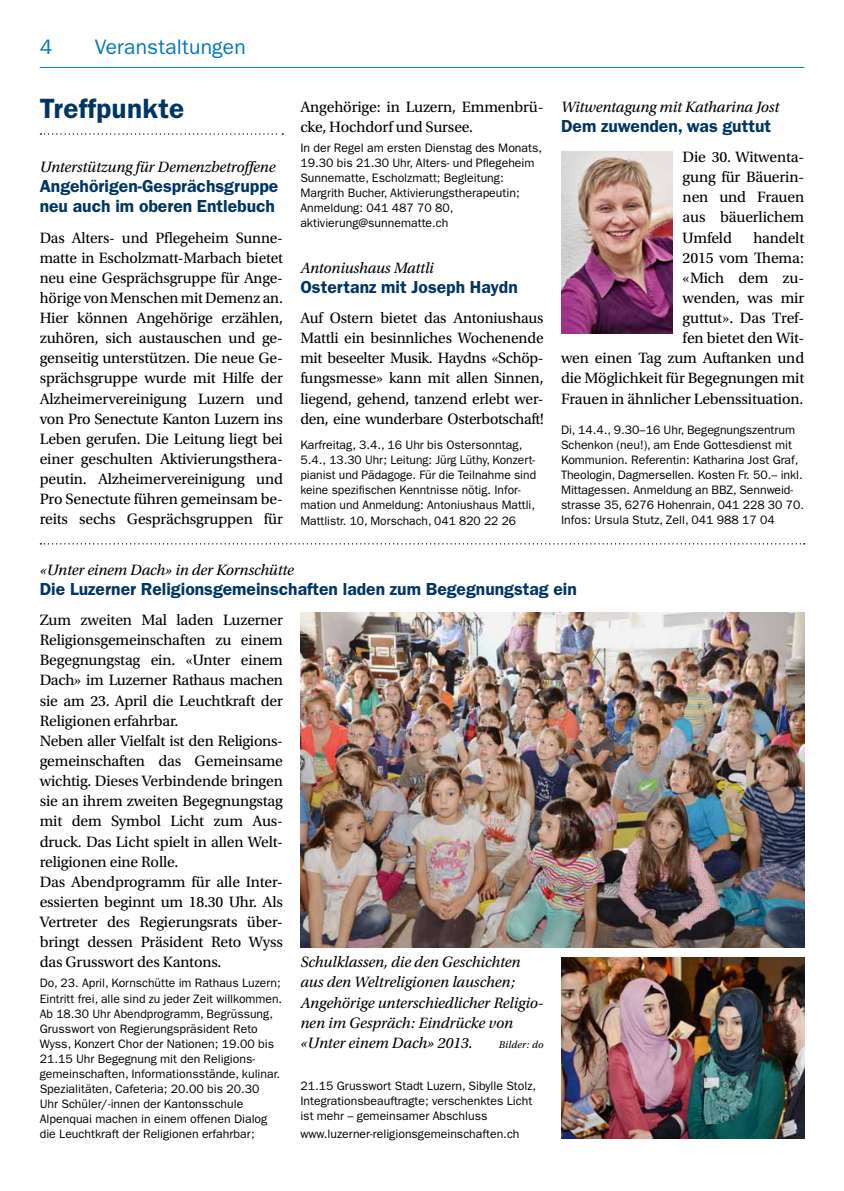
<style>
.page{position:relative;width:844px;height:1191px;background:#fff}
.page>*{position:absolute;margin:0;border:0;box-sizing:border-box;transform-origin:0 0}
.t1{font:600 28px "ITC Franklin Gothic Std";letter-spacing:.01em;color:#003564}
.t2{font:21px "ITC Franklin Gothic Std";letter-spacing:.01em;color:#0077be}
.t3{font:600 17.5px/20.1px "ITC Franklin Gothic Std";color:#003564}
.t4{font:15.75px/20.1px "Utopia Std";letter-spacing:-.01em;color:#000;text-align:justify}
.t5{font:italic 15.75px/20.1px "Utopia Std";letter-spacing:-.01em;color:#000}
.t6{font:12.25px/15px "ITC Franklin Gothic Std";color:#000}
.t7{font:italic 10.5px "Utopia Std";letter-spacing:.02em;color:#000}
</style>
<div class="page">
<svg style="left:40px;top:133px;width:243px;height:2px"></svg>
<img style="left:561px;top:957px;width:243px;height:181px">
<img style="left:300px;top:613px;width:504px;height:334px">
<svg style="left:40px;top:543px;width:764px;height:1px"></svg>
<img style="left:561px;top:152px;width:111px;height:181px">
<hr style="left:40px;top:67px;width:764px;height:1px;background:#0077be">
<h2 class="t2" style="left:40px;top:35px;width:14px">4</h2>
<h2 class="t2" style="left:95px;top:35px;width:152px">Veranstaltungen</h2>
<h1 class="t1" style="left:40px;top:92px;width:146px">Treffpunkte</h1>
<p class="t5" style="left:40px;top:157px;width:237px">Unterstützung für Demenzbetroffene</p>
<p class="t3" style="left:40px;top:176px;width:240px">Angehörigen-Gesprächsgruppe neu auch im oberen Entlebuch</p>
<p class="t4" style="left:40px;top:228px;width:245px">Das Alters- und Pflegeheim Sunne&shy;matte in Escholzmatt-Marbach bietet neu eine Gesprächsgruppe für Ange&shy;hörige von Menschen mit Demenz an.<br>Hier können Angehörige erzählen, zuhören, sich austauschen und ge&shy;genseitig unterstützen. Die neue Ge&shy;sprächsgruppe wurde mit Hilfe der Alzheimervereinigung Luzern und von Pro Senectute Kanton Luzern ins Leben gerufen. Die Leitung liegt bei einer geschulten Aktivierungsthera&shy;peutin. Alzheimervereinigung und Pro Senectute führen gemeinsam be&shy;reits sechs Gesprächsgruppen für</p>
<p class="t4" style="left:300px;top:97px;width:245px">Angehörige: in Luzern, Emmenbrü&shy;cke, Hochdorf und Sursee.</p>
<p class="t6" style="left:300px;top:140px;width:243px">In der Regel am ersten Dienstag des Monats, 19.30 bis 21.30 Uhr, Alters- und Pflegeheim Sunnematte, Escholzmatt; Begleitung:<br>Margrith Bucher, Aktivierungstherapeutin; Anmeldung: 041 487 70 80, aktivierung@sunnematte.ch</p>
<p class="t5" style="left:300px;top:258px;width:135px">Antoniushaus Mattli</p>
<p class="t3" style="left:300px;top:277px;width:219px">Ostertanz mit Joseph Haydn</p>
<p class="t4" style="left:300px;top:308px;width:245px">Auf Ostern bietet das Antoniushaus Mattli ein besinnliches Wochenende mit beseelter Musik. Haydns «Schöp&shy;fungsmesse» kann mit allen Sinnen, liegend, gehend, tanzend erlebt wer&shy;den, eine wunderbare Osterbotschaft!</p>
<p class="t6" style="left:300px;top:437px;width:237px">Karfreitag, 3.4., 16 Uhr bis Ostersonntag, 5.4., 13.30 Uhr; Leitung: Jürg Lüthy, Konzert&shy;pianist und Pädagoge. Für die Teilnahme sind keine spezifischen Kenntnisse nötig. Infor&shy;mation und Anmeldung: Antoniushaus Mattli, Mattlistr. 10, Morschach, 041 820 22 26</p>
<p class="t5" style="left:561px;top:97px;width:220px">Witwentagung mit Katharina Jost</p>
<p class="t3" style="left:561px;top:116px;width:211px">Dem zuwenden, was guttut</p>
<p class="t4" style="left:682px;top:147px;width:123px">Die 30. Witwenta&shy;gung für Bäuerin&shy;nen und Frauen aus bäuerlichem Umfeld</p>
<p class="t4" style="left:561px;top:228px;width:245px;text-align:right">handelt<br>2015 vom Thema:<br>«Mich dem zu-<br>wenden, was mir<br>guttut». Das Tref-<br>fen bietet den Wit-<br>wen einen Tag zum Auftanken und die Möglichkeit für Begegnungen mit<br>Frauen in ähnlicher Lebenssituation.</p>
<p class="t6" style="left:561px;top:422px;width:244px">Di, 14.4., 9.30–16 Uhr, Begegnungszentrum Schenkon (neu!), am Ende Gottesdienst mit Kommunion. Referentin: Katharina Jost Graf, Theologin, Dagmersellen. Kosten Fr. 50.– inkl.<br>Mittagessen. Anmeldung an BBZ, Sennweid&shy;strasse 35, 6276 Hohenrain, 041 228 30 70.<br>Infos: Ursula Stutz, Zell, 041 988 17 04</p>
<p class="t5" style="left:40px;top:560px;width:256px">«Unter einem Dach» in der Kornschütte</p>
<p class="t3" style="left:40px;top:579px;width:538px">Die Luzerner Religionsgemeinschaften laden zum Begegnungstag ein</p>
<p class="t4" style="left:40px;top:610px;width:245px;text-align:left">Zum zweiten Mal laden Luzerner<br>Religionsgemeinschaften zu einem<br>Begegnungstag ein. «Unter einem<br>Dach» im Luzerner Rathaus machen sie am 23. April die Leuchtkraft der<br>Religionen erfahrbar.<br>Neben aller Vielfalt ist den Religions&shy;gemeinschaften das Gemeinsame wichtig. Dieses Verbindende bringen sie an ihrem zweiten Begegnungstag mit dem Symbol Licht zum Aus&shy;druck. Das Licht spielt in allen Welt&shy;religionen eine Rolle.<br>Das Abendprogramm für alle Inter&shy;essierten beginnt um 18.30 Uhr. Als<br>Vertreter des Regierungsrats über&shy;bringt dessen Präsident Reto Wyss das Grusswort des Kantons.</p>
<p class="t6" style="left:40px;top:975px;width:244px">Do, 23. April, Kornschütte im Rathaus Luzern; Eintritt frei, alle sind zu jeder Zeit willkommen.<br>Ab 18.30 Uhr Abendprogramm, Begrüssung, Grusswort von Regierungspräsident Reto Wyss, Konzert Chor der Nationen; 19.00 bis 21.15 Uhr Begegnung mit den Religions&shy;gemeinschaften, Informationsstände, kulinar.<br>Spezialitäten, Cafeteria; 20.00 bis 20.30<br>Uhr Schüler/-innen der Kantonsschule Alpenquai machen in einem offenen Dialog die Leuchtkraft der Religionen erfahrbar;</p>
<p class="t5" style="left:300px;top:952px;width:244px">Schulklassen, die den Geschichten aus den Weltreligionen lauschen; Angehörige unterschiedlicher Religio&shy;nen im Gespräch: Eindrücke von «Unter einem Dach» 2013.</p>
<p class="t7" style="left:498px;top:1038px;width:46px">Bilder: do</p>
<p class="t6" style="left:300px;top:1078px;width:237px">21.15 Grusswort Stadt Luzern, Sibylle Stolz,<br>Integrationsbeauftragte; verschenktes Licht ist mehr – gemeinsamer Abschluss</p>
<p class="t6" style="left:300px;top:1126px;width:220px">www.luzerner-religionsgemeinschaften.ch</p>
</div>
